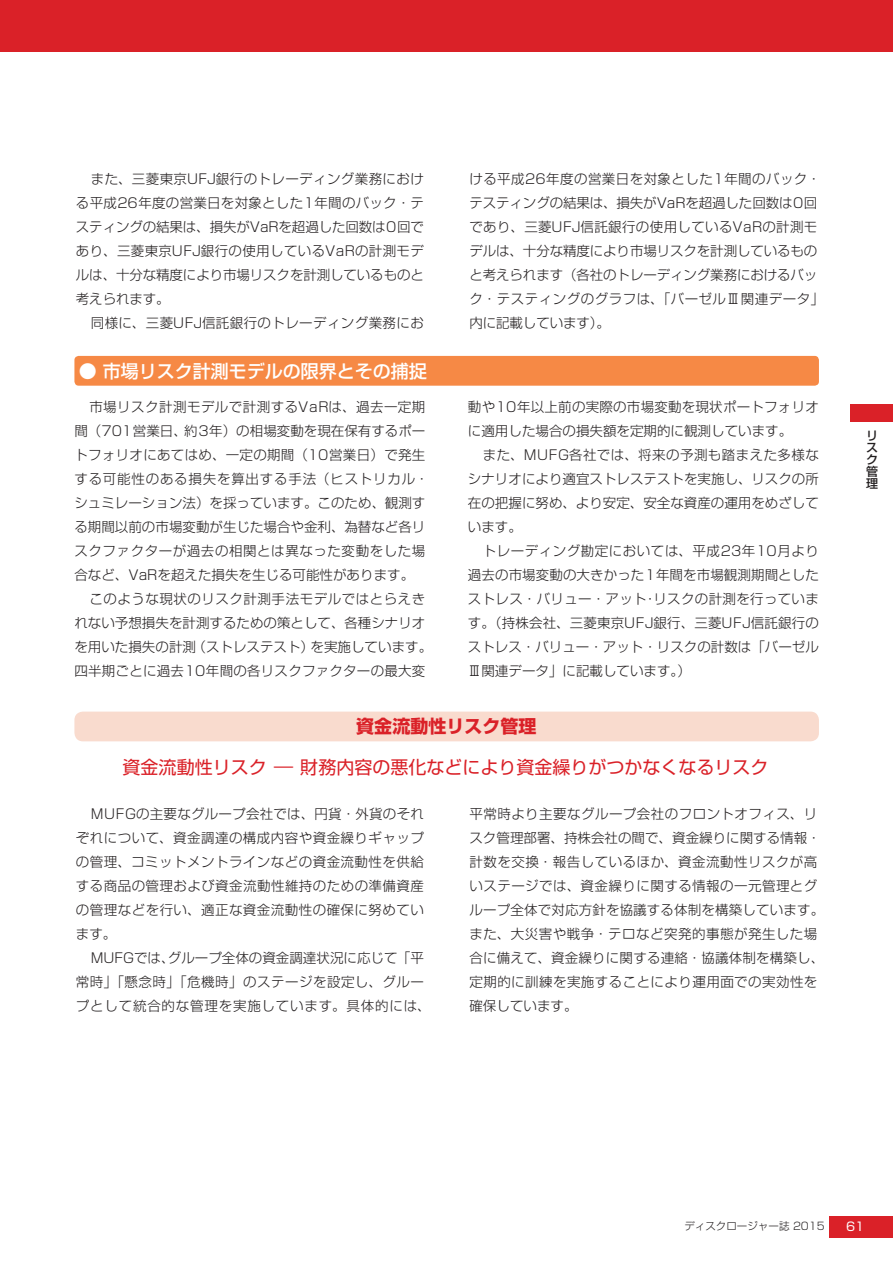
<style>
.page{position:relative;width:893px;height:1263px;background:#fff}
.page>*{position:absolute;margin:0;border:0;box-sizing:border-box;transform-origin:0 0}
.t1{font:18px "Shin Go Pro Regular 90 pv RKSJ H";color:#da2128}
.t2{font:18px "Shin Go Pro Medium 90 pv RKSJ V";color:#fff}
.t3{font:18px "Shin Go Pro Bold 90 pv RKSJ H";color:#da2128}
.t4{font:13.5px/24px "Shin Go Pro Light 90 pv RKSJ H";letter-spacing:.015em;color:#231f20;text-align:justify}
.t5{font:13.5px/24px "Shin Go Pro Light 90 pv RKSJ H";letter-spacing:-.01em;color:#231f20}
.t6{font:13.5px/24px "Shin Go Pro Light 90 pv RKSJ H";letter-spacing:.035em;color:#231f20}
.t7{font:12px/12px "Shin Go Pro Medium 90 pv RKSJ V";color:#231f20}
.t8{font:12px "Shin Go Pro Regular 90 pv RKSJ H";color:#fff}
.t9{font:10.5px "Shin Go Pro Light 90 pv RKSJ H";color:#231f20}
.s1{font-family:"Shin Go Pro Light 90 pv RKSJ H"}
</style>
<div class="page">
<div style="left:829px;top:1216px;width:63px;height:21px;background:#da2128"></div>
<div style="left:850px;top:404px;width:42px;height:17px;background:#da2128"></div>
<div style="left:0;top:0;width:892px;height:51px;background:#da2128"></div>
<div style="left:74px;top:712px;width:744px;height:29px;background:#f9dbce;border-radius:9px"></div>
<div style="left:74px;top:356px;width:744px;height:30px;background:#f68945;border-radius:4px"></div>
<p class="t4" style="left:76px;top:168px;width:349px;text-indent:15px">また、三菱東京UFJ銀行のトレーディング業務における平成26年度の営業日を対象とした1年間のバック・テスティングの結果は、損失がVaRを超過した回数は0回であり、三菱東京UFJ銀行の使用しているVaRの計測モデルは、十分な精度により市場リスクを計測しているものと考えられます。</p>
<p class="t4" style="left:91px;top:312px;width:334px">同様に、三菱UFJ信託銀行のトレーディング業務にお</p>
<h1 class="t2" style="left:79px;top:364px;width:350px">● 市場リスク計測モデルの限界とその捕捉</h1>
<p class="t4" style="left:74px;top:397px;width:356px;text-align:left;text-indent:15px">市場リスク計測モデルで計測するVaRは、過去一定期間（701営業日、約3年）の相場変動を現在保有するポートフォリオにあてはめ、一定の期間（10営業日）で発生する可能性のある損失を算出する手法（ヒストリカル・シュミレーション法）を採っています。このため、観測する期間以前の市場変動が生じた場合や金利、為替など各リスクファクターが過去の相関とは異なった変動をした場合など、VaRを超えた損失を生じる可能性があります。</p>
<p class="t4" style="left:74px;top:589px;width:359px;text-align:center">このような現状のリスク計測手法モデルではとらえき<br>れない予想損失を計測するための策として、各種シナリオを用いた損失の計測（ストレステスト）を実施しています。四半期ごとに過去10年間の各リスクファクターの最大変</p>
<p class="t5" style="left:469px;top:168px;width:356px">ける平成26年度の営業日を対象とした1年間のバック・テスティングの結果は、損失がVaRを超過した回数は0回であり、三菱UFJ信託銀行の使用しているVaRの計測モデルは、十分な精度により市場リスクを計測しているものと考えられます（各社のトレーディング業務におけるバック・テスティングのグラフは、「バーゼルⅢ関連データ」内に記載しています）。</p>
<p class="t4" style="left:468px;top:397px;width:352px">動や10年以上前の実際の市場変動を現状ポートフォリオに適用した場合の損失額を定期的に観測しています。</p>
<p class="t4" style="left:468px;top:445px;width:352px;text-indent:15px">また、MUFG各社では、将来の予測も踏まえた多様なシナリオにより適宜ストレステストを実施し、リスクの所在の把握に努め、より安定、安全な資産の運用をめざしています。</p>
<p class="t4" style="left:468px;top:541px;width:352px;text-indent:15px">トレーディング勘定においては、平成23年10月より過去の市場変動の大きかった1年間を市場観測期間としたストレス・バリュー・アット･リスクの計測を行っています。（持株会社、三菱東京UFJ銀行、三菱UFJ信託銀行のストレス・バリュー・アット・リスクの計数は「バーゼルⅢ関連データ」に記載しています。）</p>
<h1 class="t3" style="left:356px;top:720px;width:182px">資金流動性リスク管理</h1>
<h1 class="t1" style="left:123px;top:761px;width:647px">資金流動性リスク <span class="s1">ー</span> 財務内容の悪化などにより資金繰りがつかなくなるリスク</h1>
<p class="t4" style="left:76px;top:803px;width:349px;text-indent:15px">MUFGの主要なグループ会社では、円貨・外貨のそれぞれについて、資金調達の構成内容や資金繰りギャップの管理、コミットメントラインなどの資金流動性を供給する商品の管理および資金流動性維持のための準備資産の管理などを行い、適正な資金流動性の確保に努めています。</p>
<p class="t6" style="left:76px;top:947px;width:356px;text-indent:15px">MUFGでは、グループ全体の資金調達状況に応じて「平常時」「懸念時」「危機時」のステージを設定し、グループとして統合的な管理を実施しています。具体的には、</p>
<p class="t4" style="left:469px;top:803px;width:356px;text-align:left">平常時より主要なグループ会社のフロントオフィス、リスク管理部署、持株会社の間で、資金繰りに関する情報・計数を交換・報告しているほか、資金流動性リスクが高いステージでは、資金繰りに関する情報の一元管理とグループ全体で対応方針を協議する体制を構築しています。また、大災害や戦争・テロなど突発的事態が発生した場合に備えて、資金繰りに関する連絡・協議体制を構築し、定期的に訓練を実施することにより運用面での実効性を確保しています。</p>
<p class="t7" style="left:866px;top:431px;width:13px">リスク管理</p>
<p class="t9" style="left:684px;top:1222px;width:142px">ディスクロージャー誌 2015</p>
<p class="t8" style="left:846px;top:1222px;width:20px">61</p>
</div>
